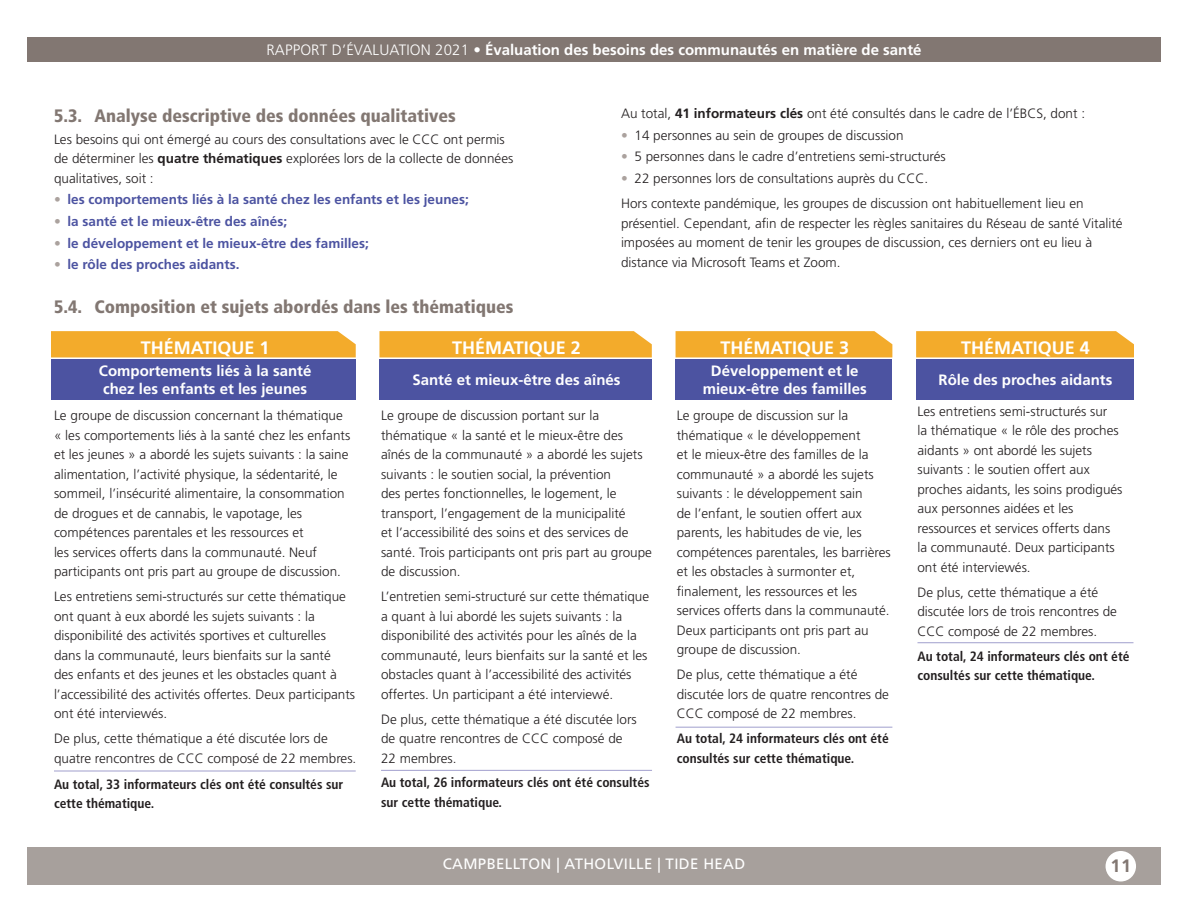
<style>
.page{position:relative;width:1188px;height:918px;background:#fff}
.page>*{position:absolute;margin:0;border:0;box-sizing:border-box;transform-origin:0 0}
.t1{font:900 condensed 18px "Frutiger LT Std";color:#827772}
.Numbers{font:700 18px "Frutiger LT Std";color:#fff}
.t2{font:700 18px "Frutiger LT Std";color:#827772}
.Numbers-2{font:700 15px/18px "Frutiger LT Std";color:#fff}
.t3{font:15px "Frutiger LT Std";letter-spacing:.025em;color:#fff}
.t4{font:300 13.5px/19.5px "Frutiger LT Std";color:#231f20}
.t5{font:700 condensed 13.5px/19.5px "Frutiger LT Std";color:#231f20}
.t6{font:700 13.5px "Frutiger LT Std";color:#4c53a1}
.s1{font-weight:300}
.s2{font-weight:700}
.s3{color:#aba29e}
</style>
<div class="page">
<div style="left:27px;top:848px;width:1134px;height:37px;background:#a7a09c"></div>
<div style="left:1106px;top:851px;width:30px;height:31px;background:#fff;border-radius:50%"></div>
<div style="left:27px;top:38px;width:1134px;height:24px;background:#827772"></div>
<div style="left:51px;top:359px;width:305px;height:41px;background:#4c53a1"></div>
<div style="left:379px;top:359px;width:273px;height:41px;background:#4c53a1"></div>
<div style="left:676px;top:359px;width:216px;height:41px;background:#4c53a1"></div>
<div style="left:916px;top:359px;width:218px;height:41px;background:#4c53a1"></div>
<div style="left:51px;top:331px;width:305px;height:26px;background:#f3ab2b"></div>
<div style="left:379px;top:331px;width:273px;height:26px;background:#f3ab2b"></div>
<div style="left:676px;top:331px;width:216px;height:26px;background:#f3ab2b"></div>
<div style="left:916px;top:331px;width:218px;height:26px;background:#f3ab2b"></div>
<hr style="left:54px;top:771px;width:302px;height:1px;background:#a19fcd">
<hr style="left:381px;top:770px;width:271px;height:1px;background:#a19fcd">
<hr style="left:676px;top:727px;width:216px;height:1px;background:#a19fcd">
<hr style="left:917px;top:642px;width:216px;height:1px;background:#a19fcd">
<p class="Numbers-2" style="left:266px;top:41px;width:657px"><span class="s1">RAPPORT D’ÉVALUATION 2021</span> • Évaluation des besoins des communautés en matière de santé</p>
<p class="t1" style="left:54px;top:104px;width:403px">5.3. Analyse descriptive des données qualitatives</p>
<p class="t4" style="left:54px;top:129px;width:461px">Les besoins qui ont émergé au cours des consultations avec le CCC ont permis de déterminer les <span class="s2">quatre thématiques</span> explorées lors de la collecte de données qualitatives, soit :</p>
<p class="t6" style="left:54px;top:192px;width:416px"><span class="s3">•</span> les comportements liés à la santé chez les enfants et les jeunes;</p>
<p class="t6" style="left:54px;top:213px;width:235px"><span class="s3">•</span> la santé et le mieux-être des aînés;</p>
<p class="t6" style="left:54px;top:235px;width:316px"><span class="s3">•</span> le développement et le mieux-être des familles;</p>
<p class="t6" style="left:54px;top:257px;width:187px"><span class="s3">•</span> le rôle des proches aidants.</p>
<p class="t4" style="left:621px;top:104px;width:466px">Au total, <span class="s2">41 informateurs clés</span> ont été consultés dans le cadre de l’ÉBCS, dont :</p>
<p class="t4" style="left:621px;top:126px;width:284px"><span class="s3">•</span> 14 personnes au sein de groupes de discussion</p>
<p class="t4" style="left:621px;top:147px;width:326px"><span class="s3">•</span> 5 personnes dans le cadre d’entretiens semi-structurés</p>
<p class="t4" style="left:621px;top:169px;width:309px"><span class="s3">•</span> 22 personnes lors de consultations auprès du CCC.</p>
<p class="t4" style="left:621px;top:194px;width:503px">Hors contexte pandémique, les groupes de discussion ont habituellement lieu en présentiel. Cependant, afin de respecter les règles sanitaires du Réseau de santé Vitalité imposées au moment de tenir les groupes de discussion, ces derniers ont eu lieu à distance via Microsoft Teams et Zoom.</p>
<p class="t1" style="left:54px;top:296px;width:461px">5.4. Composition et sujets abordés dans les thématiques</p>
<p class="Numbers" style="left:141px;top:337px;width:130px">THÉMATIQUE 1</p>
<p class="Numbers-2" style="left:99px;top:362px;width:214px">Comportements liés à la santé chez les enfants et les jeunes</p>
<p class="t4" style="left:54px;top:406px;width:298px">Le groupe de discussion concernant la thématique « les comportements liés à la santé chez les enfants et les jeunes » a abordé les sujets suivants : la saine alimentation, l’activité physique, la sédentarité, le sommeil, l’insécurité alimentaire, la consommation de drogues et de cannabis, le vapotage, les compétences parentales et les ressources et<br>les services offerts dans la communauté. Neuf participants ont pris part au groupe de discussion.</p>
<p class="t4" style="left:54px;top:587px;width:303px">Les entretiens semi-structurés sur cette thématique ont quant à eux abordé les sujets suivants : la disponibilité des activités sportives et culturelles dans la communauté, leurs bienfaits sur la santé<br>des enfants et des jeunes et les obstacles quant à l’accessibilité des activités offertes. Deux participants ont été interviewés.</p>
<p class="t4" style="left:54px;top:729px;width:304px">De plus, cette thématique a été discutée lors de quatre rencontres de CCC composé de 22 membres.</p>
<p class="t5" style="left:54px;top:774px;width:291px">Au total, 33 informateurs clés ont été consultés sur cette thématique.</p>
<p class="Numbers" style="left:452px;top:337px;width:130px">THÉMATIQUE 2</p>
<p class="Numbers-2" style="left:412px;top:371px;width:210px">Santé et mieux-être des aînés</p>
<p class="t4" style="left:381px;top:406px;width:272px">Le groupe de discussion portant sur la thématique « la santé et le mieux-être des aînés de la communauté » a abordé les sujets suivants : le soutien social, la prévention<br>des pertes fonctionnelles, le logement, le transport, l’engagement de la municipalité<br>et l’accessibilité des soins et des services de santé. Trois participants ont pris part au groupe de discussion.</p>
<p class="t4" style="left:381px;top:587px;width:270px">L’entretien semi-structuré sur cette thématique a quant à lui abordé les sujets suivants : la disponibilité des activités pour les aînés de la communauté, leurs bienfaits sur la santé et les obstacles quant à l’accessibilité des activités offertes. Un participant a été interviewé.</p>
<p class="t4" style="left:381px;top:709px;width:257px">De plus, cette thématique a été discutée lors de quatre rencontres de CCC composé de<br>22 membres.</p>
<p class="t5" style="left:381px;top:773px;width:270px">Au total, 26 informateurs clés ont été consultés sur cette thématique.</p>
<p class="Numbers" style="left:720px;top:337px;width:130px">THÉMATIQUE 3</p>
<p class="Numbers-2" style="left:703px;top:362px;width:165px;text-align:center">Développement et le mieux-être des familles</p>
<p class="t4" style="left:677px;top:406px;width:216px">Le groupe de discussion sur la thématique « le développement<br>et le mieux-être des familles de la communauté » a abordé les sujets suivants : le développement sain<br>de l’enfant, le soutien offert aux parents, les habitudes de vie, les compétences parentales, les barrières et les obstacles à surmonter et, finalement, les ressources et les services offerts dans la communauté.<br>Deux participants ont pris part au groupe de discussion.</p>
<p class="t4" style="left:677px;top:665px;width:214px">De plus, cette thématique a été discutée lors de quatre rencontres de<br>CCC composé de 22 membres.</p>
<p class="t5" style="left:677px;top:729px;width:214px">Au total, 24 informateurs clés ont été consultés sur cette thématique.</p>
<p class="Numbers" style="left:961px;top:337px;width:130px">THÉMATIQUE 4</p>
<p class="Numbers-2" style="left:939px;top:371px;width:175px">Rôle des proches aidants</p>
<p class="t4" style="left:917px;top:401px;width:207px">Les entretiens semi-structurés sur<br>la thématique « le rôle des proches aidants » ont abordé les sujets suivants : le soutien offert aux proches aidants, les soins prodigués aux personnes aidées et les ressources et services offerts dans la communauté. Deux participants ont été interviewés.</p>
<p class="t4" style="left:917px;top:582px;width:201px">De plus, cette thématique a été discutée lors de trois rencontres de<br>CCC composé de 22 membres.</p>
<p class="t5" style="left:917px;top:646px;width:214px">Au total, 24 informateurs clés ont été consultés sur cette thématique.</p>
<p class="t3" style="left:443px;top:855px;width:304px">CAMPBELLTON | ATHOLVILLE | TIDE HEAD</p>
<h1 class="t2" style="left:1111px;top:855px;width:22px">11</h1>
</div>
